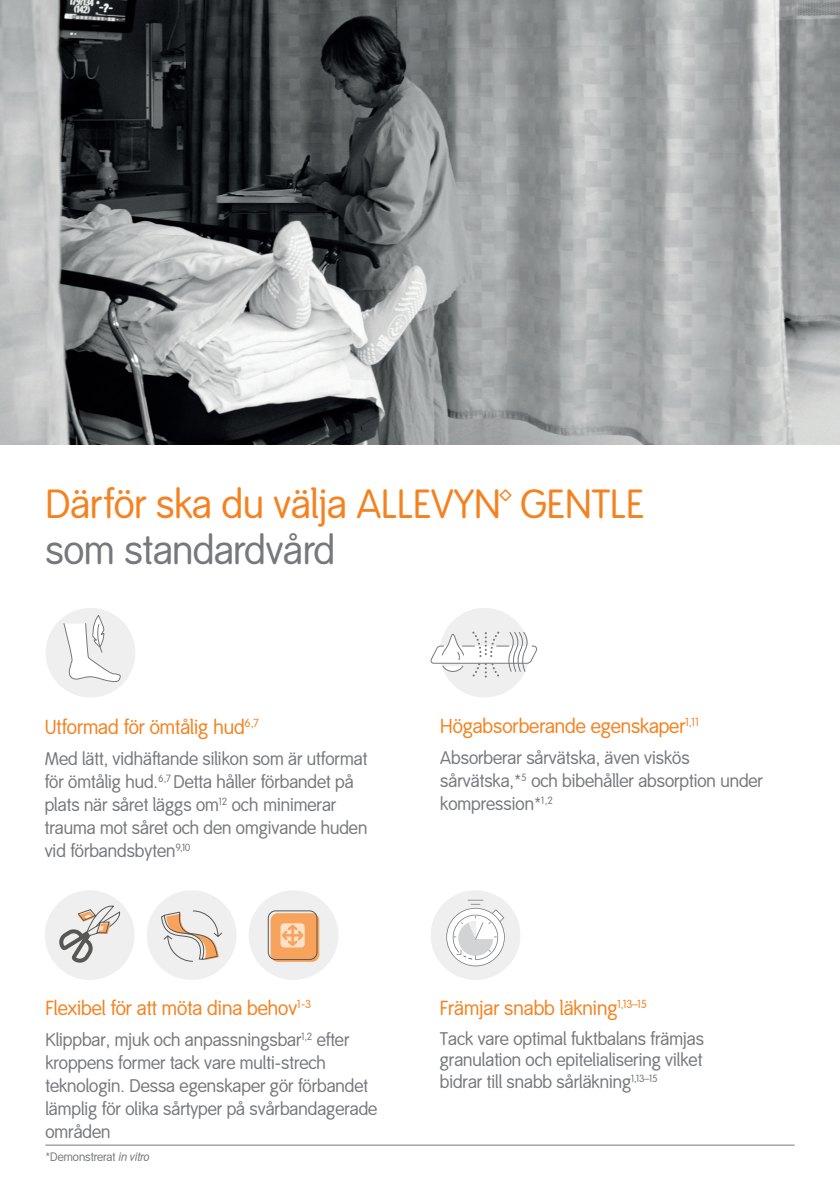
<style>
.page{position:relative;width:840px;height:1191px;background:#fff}
.page>*{position:absolute;margin:0;border:0;box-sizing:border-box;transform-origin:0 0}
.Page_heading{font:40px/46px "Smith&Nephew";color:#f58220}
.Body{font:20px "Smith&Nephew";color:#f58220}
.Body-2{font:20px "Smith&Nephew LF";color:#f58220}
.Body-3{font:18px/23px "Smith&Nephew LF";color:#76787b}
.Body-4{font:18px/23px "Smith&Nephew";color:#76787b}
.Body-5{font:12px "Smith&Nephew";color:#76787b}
.s1{color:#76787b}
.s2{font-family:"Smith&Nephew LF"}
.s3{font-style:italic}
</style>
<div class="page">
<img style="left:0;top:0;width:839px;height:444px">
<hr style="left:45px;top:1144px;width:749px;height:1px;background:#76787b">
<div style="left:439px;top:608px;width:90px;height:89px;background:#efeff0;border-radius:50%"></div>
<svg style="left:430px;top:631px;width:107px;height:46px"></svg>
<div style="left:430px;top:890px;width:90px;height:90px;background:#efeff0;border-radius:50%"></div>
<div style="left:45px;top:890px;width:89px;height:90px;background:#efeff0;border-radius:50%"></div>
<div style="left:248px;top:890px;width:90px;height:90px;background:#efeff0;border-radius:50%"></div>
<div style="left:147px;top:890px;width:89px;height:90px;background:#efeff0;border-radius:50%"></div>
<svg style="left:446px;top:899px;width:58px;height:67px"></svg>
<div style="left:46px;top:608px;width:89px;height:89px;background:#efeff0;border-radius:50%"></div>
<svg style="left:63px;top:615px;width:58px;height:67px"></svg>
<svg style="left:161px;top:910px;width:62px;height:52px"></svg>
<svg style="left:59px;top:905px;width:62px;height:58px"></svg>
<div style="left:270px;top:913px;width:49px;height:49px;background:#f8a35c;border-radius:7px"></div>
<div style="left:268px;top:910px;width:49px;height:50px;border:1px solid #575756;border-radius:7px"></div>
<svg style="left:280px;top:923px;width:24px;height:24px"></svg>
<svg style="left:281px;top:924px;width:22px;height:22px"></svg>
<p class="Page_heading" style="left:45px;top:482px;width:600px">Därför ska du välja ALLEVYN™ GENTLE <span class="s1">som standardvård</span></p>
<p class="Body" style="left:45px;top:715px;width:215px">Utforma<span class="s2">d</span> för ömtålig hud<sup>6,7</sup></p>
<p class="Body-4" style="left:45px;top:747px;width:324px">Med <span class="s2">lätt, vid</span>häftande silikon som är utforma<span class="s2">t </span>för ömtålig hud.<sup>6,7</sup> Detta håller förbandet på plats <span class="s2">när</span> såret läggs om<sup>12</sup> och <span class="s2">minimerar </span>trauma <span class="s2">mot</span> såret och den omgivande huden vid förbandsbyten<sup>9,10</sup></p>
<p class="Body-2" style="left:45px;top:996px;width:267px">Flexibel för att möta dina behov<sup>1-3</sup></p>
<p class="Body-3" style="left:45px;top:1028px;width:333px">Klippbar, mjuk och anpassningsbar<sup>1,2</sup> efter kroppens former tack vare multi-strech teknologin. Dessa egenskaper gör förbandet lämplig för olika sårtyper på svårbandagerade områden</p>
<p class="Body-5" style="left:45px;top:1149px;width:106px">*Demonstrerat <span class="s3">in vitro</span></p>
<p class="Body" style="left:440px;top:714px;width:260px">Högabsorberande egenskaper<sup>1,11</sup></p>
<p class="Body-4" style="left:440px;top:747px;width:324px">Absorberar sårvätska, även viskös sårvätska,*<sup>5</sup> och bibehåller absorption <span class="s2">under </span>kompression*<sup>1,2</sup></p>
<p class="Body" style="left:439px;top:996px;width:208px">Främjar snabb läkning<sup>1,13–15</sup></p>
<p class="Body-3" style="left:439px;top:1028px;width:265px;line-height:21.6px;text-align:justify">Tack vare optimal fuktbalans främjas granulation och epitelialisering vilket bidrar till snabb sårläkning<sup>1,13–15</sup></p>
</div>
